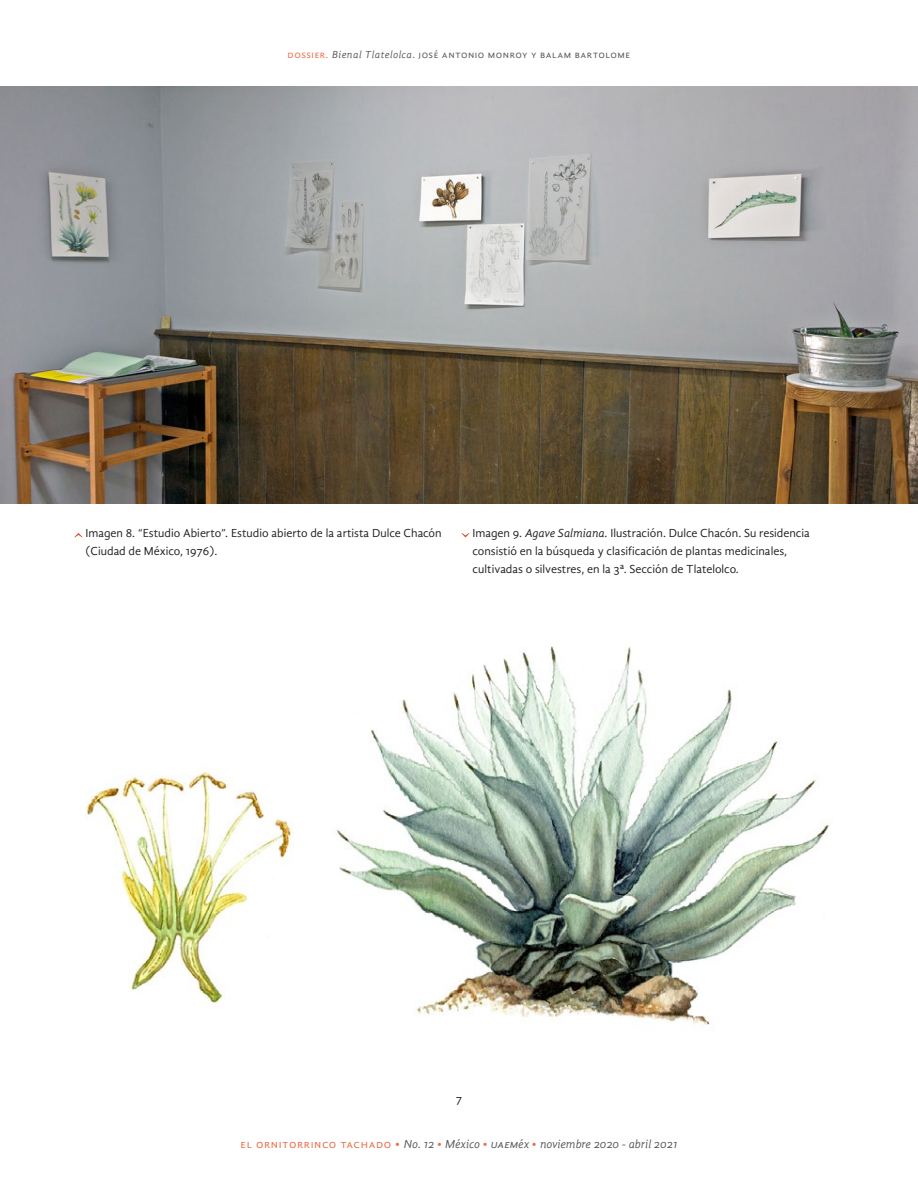
<style>
.page{position:relative;width:918px;height:1188px;background:#fff}
.page>*{position:absolute;margin:0;border:0;box-sizing:border-box;transform-origin:0 0}
.Referencia_imagen{font:12px/18px "Gandhi Sans";color:#231f20}
.t1{font:italic 12px "Gandhi Sans";letter-spacing:-.005em;color:#57585a}
.t2{font:10.5px "Gandhi Sans";letter-spacing:.05em;color:#57585a}
.s1{color:#e86e49}
.s2{font-style:italic}
.s3{font-style:normal;color:#e86e49}
</style>
<div class="page">
<img style="left:0;top:86px;width:918px;height:418px">
<img style="left:86px;top:646px;width:744px;height:380px">
<svg style="left:461px;top:533px;width:9px;height:4px"></svg>
<svg style="left:74px;top:533px;width:8px;height:4px"></svg>
<p class="t2" style="left:288px;top:48px;width:344px"><span class="s1">Dossier.</span> <span class="s2">Bienal Tlatelolca</span>. José Antonio Monroy y Balam Bartolom e</p>
<p class="Referencia_imagen" style="left:86px;top:524px;width:358px">Imagen 8. “Estudio Abierto”. Estudio abierto de la artista Dulce Chacón (Ciudad de México, 1976).</p>
<p class="Referencia_imagen" style="left:472px;top:524px;width:339px">Imagen 9. <span class="s2">Agave Salmiana</span>. Ilustración. Dulce Chacón. Su residencia consistió en la búsqueda y clasificación de plantas medicinales, cultivadas o silvestres, en la 3ª. Sección de Tlatelolco.</p>
<p class="Referencia_imagen" style="left:456px;top:1090px;width:8px">7</p>
<p class="t1" style="left:241px;top:1137px;width:438px"><span class="s3">el ornitorrinco tachado •</span> No. 12 <span class="s3">•</span> México <span class="s3">•</span> uaeméx <span class="s3">•</span> noviembre 2020 - abril 2021</p>
</div>
